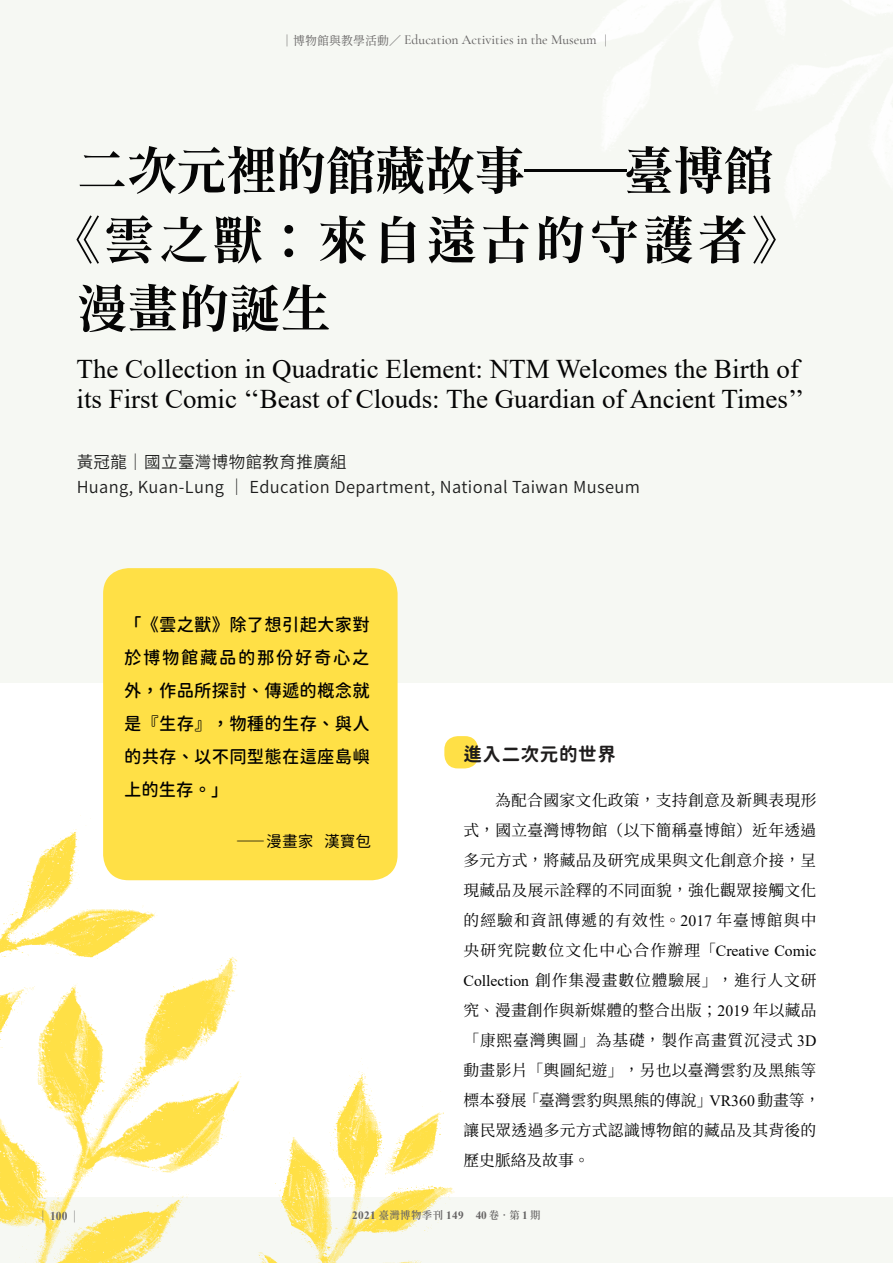
<style>
.page{position:relative;width:893px;height:1263px;background:#fff}
.page>*{position:absolute;margin:0;border:0;box-sizing:border-box;transform-origin:0 0}
.t1{font:700 51px "Gen Ryu Min TW";letter-spacing:.065em;color:#050505}
.t2{font:700 51px "Gen Ryu Min TW";letter-spacing:-.025em;color:#050505}
.t3{font:700 51px "Gen Ryu Min TW";color:#050505}
.t4{font:27px/30px "Times New Roman";color:#050505}
.t5{font:18.75px "Gen Sen Maru Gothic TW Bold TTF";letter-spacing:.03em;color:#1f1d1d}
.t6{font:17.55px/33px "Gen Sen Maru Gothic TW Medium TTF";letter-spacing:.01em;color:#000;text-align:justify}
.t7{font:16.5px/25.5px "Source Han Sans TC";letter-spacing:.025em;color:#050505}
.t8{font:15.75px/30px "Source Han Serif TC";letter-spacing:.02em;color:#050505}
.t9{font:15.75px "Gen Sen Maru Gothic TW Regular TTF";color:#000;scale:2 1}
.t10{font:500 13.8px "Cormorant Garamond";color:#666464}
.t11{font:700 12px "Times New Roman";color:#666464;scale:.95 1}
.t12{font:700 11.25px "Times New Roman";letter-spacing:.03em;color:#666464}
.s1{font-family:"Gen Ryu Min TW";font-weight:400;font-size:12px}
.s2{font-family:"Times New Roman"}
.s3{font-family:"Source Han Serif TC";font-weight:400}
.s4{font-family:"Gen Ryu Min TW";font-weight:600;font-size:10.5px}
</style>
<div class="page">
<div style="left:0;top:0;width:893px;height:683px;background:#f6f8f3"></div>
<div style="left:444px;top:736px;width:34px;height:32px;background:#ffe046;border-radius:14px"></div>
<div style="left:0;top:1197px;width:893px;height:66px;background:#f6f8f3"></div>
<img style="left:0;top:815px;width:472px;height:448px">
<img style="left:797px;top:0;width:96px;height:193px">
<img style="left:589px;top:0;width:257px;height:190px">
<div style="left:103px;top:568px;width:295px;height:312px;background:#ffe046;border-radius:26px"></div>
<p class="t10" style="left:281px;top:32px;width:332px"><span class="s1">｜博物館與教學活動／</span> Education Activities in the Museum <span class="s1">｜</span></p>
<h1 class="t2" style="left:77px;top:142px;width:699px">二次元裡的館藏故事—臺博館</h1>
<h1 class="t1" style="left:50px;top:211px;width:755px">《雲之獸：來自遠古的守護者》</h1>
<h1 class="t3" style="left:77px;top:280px;width:256px">漫畫的誕生</h1>
<h2 class="t4" style="left:77px;top:353px;width:729px">The Collection in Quadratic Element: NTM Welcomes the Birth of its First Comic ‘‘Beast of Clouds: The Guardian of Ancient Times’’</h2>
<p class="t7" style="left:77px;top:449px;width:565px">黃冠龍｜國立臺灣博物館教育推廣組<br>Huang, Kuan-Lung ｜ Education Department, National Taiwan Museum</p>
<p class="t6" style="left:124px;top:608px;width:247px">「《雲之獸》除了想引起大家對於博物館藏品的那份好奇心之外，作品所探討、傳遞的概念就是『生存』，物種的生存、與人的共存、以不同型態在這座島嶼上的生存。」</p>
<p class="t9" style="left:235px;top:833px;width:70px">—漫畫家 漢寶包</p>
<p class="t5" style="left:463px;top:743px;width:154px">進入二次元的世界</p>
<p class="t8" style="left:463px;top:786px;width:358px;text-indent:32px">為配合國家文化政策，支持創意及新興表現形式，國立臺灣博物館（以下簡稱臺博館）近年透過多元方式，將藏品及研究成果與文化創意介接，呈現藏品及展示詮釋的不同面貌，強化觀眾接觸文化的經驗和資訊傳遞的有效性。<span class="s2">2017</span> 年臺博館與中央研究院數位文化中心合作辦理「<span class="s2">Creative Comic<br>Collection</span> 創作集漫畫數位體驗展」，進行人文研究、漫畫創作與新媒體的整合出版；<span class="s2">2019</span> 年以藏品「康熙臺灣輿圖」為基礎，製作高畫質沉浸式 <span class="s2">3D</span>動畫影片「輿圖紀遊」，另也以臺灣雲豹及黑熊等標本發展「臺灣雲豹與黑熊的傳說」<span class="s2">VR360</span>動畫等，讓民眾透過多元方式認識博物館的藏品及其背後的歷史脈絡及故事。</p>
<p class="t11" style="left:38px;top:1207px;width:45px"><span class="s3">｜</span> 100<span class="s3">｜</span></p>
<p class="t12" style="left:352px;top:1207px;width:190px">2021 <span class="s4">臺灣博物季刊</span> 149 40 <span class="s4">卷．第</span> 1 <span class="s4">期</span></p>
</div>
